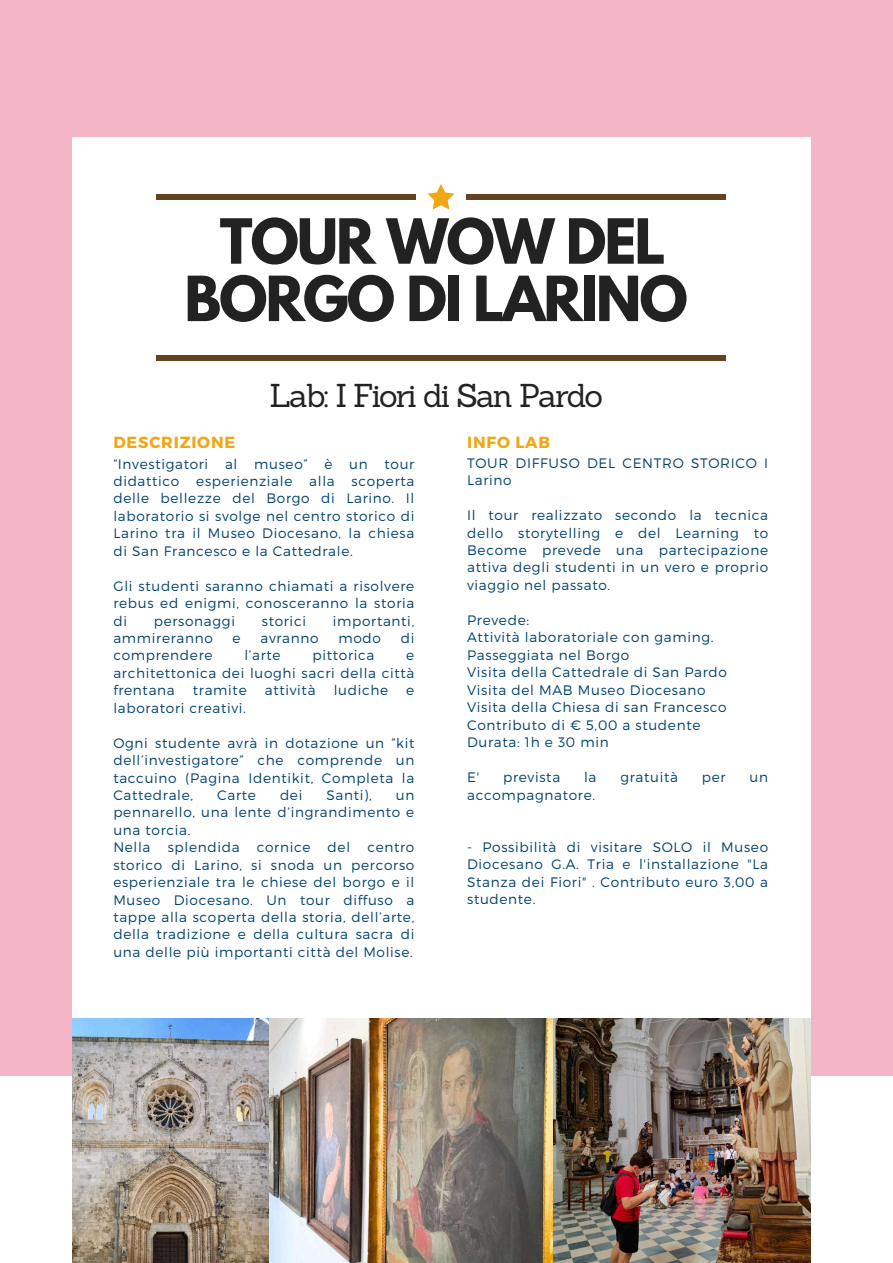
<style>
.page{position:relative;width:893px;height:1263px;background:#fff}
.page>*{position:absolute;margin:0;border:0;box-sizing:border-box;transform-origin:0 0}
.t1{font:700 55.12px/57.4px "League Spartan";letter-spacing:-.035em;color:#222;text-align:center}
.t2{font:32.25px "Sanchez";letter-spacing:-.06em;color:#222}
.t3{font:700 16.12px "Montserrat";letter-spacing:.05em;color:#f0a716}
.t4{font:300 13.73px/17.4px "Montserrat";letter-spacing:.05em;color:#01416d;text-align:justify}
</style>
<div class="page">
<div style="left:0;top:0;width:893px;height:1075px;background:#f4b6c7"></div>
<div style="left:72px;top:138px;width:738px;height:1019px;background:#fff"></div>
<svg style="left:427px;top:184px;width:27px;height:25px"></svg>
<hr style="left:156px;top:195px;width:260px;height:4px;background:#644321">
<hr style="left:466px;top:195px;width:259px;height:4px;background:#644321">
<hr style="left:157px;top:356px;width:569px;height:4px;background:#644321">
<img style="left:268px;top:1018px;width:542px;height:245px">
<img style="left:72px;top:1018px;width:196px;height:245px">
<h1 class="t1" style="left:184px;top:220px;width:505px">TOUR WOW DEL<br>BORGO DI LARINO</h1>
<h2 class="t2" style="left:269px;top:375px;width:335px">Lab: I Fiori di San Pardo</h2>
<p class="t3" style="left:113px;top:432px;width:124px">DESCRIZIONE</p>
<p class="t4" style="left:113px;top:454px;width:302px">“Investigatori al museo” è un tour didattico esperienziale alla scoperta delle bellezze del Borgo di Larino. Il laboratorio si svolge nel centro storico di Larino tra il Museo Diocesano, la chiesa di San Francesco e la Cattedrale.</p>
<p class="t4" style="left:113px;top:576px;width:302px">Gli studenti saranno chiamati a risolvere rebus ed enigmi, conosceranno la storia di</p>
<p class="t4" style="left:154px;top:611px;width:83px">personaggi</p>
<p class="t4" style="left:262px;top:611px;width:46px">storici</p>
<p class="t4" style="left:333px;top:611px;width:83px">importanti,</p>
<p class="t4" style="left:113px;top:629px;width:101px">ammireranno</p>
<p class="t4" style="left:233px;top:629px;width:10px">e</p>
<p class="t4" style="left:260px;top:629px;width:60px">avranno</p>
<p class="t4" style="left:338px;top:629px;width:44px">modo</p>
<p class="t4" style="left:401px;top:629px;width:15px">di</p>
<p class="t4" style="left:113px;top:646px;width:101px">comprendere</p>
<p class="t4" style="left:244px;top:646px;width:38px">l’arte</p>
<p class="t4" style="left:312px;top:646px;width:63px">pittorica</p>
<p class="t4" style="left:113px;top:646px;width:302px;text-indent:293px">e architettonica dei luoghi sacri della città frentana</p>
<p class="t4" style="left:193px;top:681px;width:55px">tramite</p>
<p class="t4" style="left:265px;top:681px;width:52px">attività</p>
<p class="t4" style="left:334px;top:681px;width:56px">ludiche</p>
<p class="t4" style="left:406px;top:681px;width:10px">e</p>
<p class="t4" style="left:113px;top:698px;width:134px">laboratori creativi.</p>
<p class="t4" style="left:113px;top:733px;width:302px">Ogni studente avrà in dotazione un “kit dell’investigatore” che comprende un taccuino (Pagina Identikit, Completa la Cattedrale,</p>
<p class="t4" style="left:217px;top:786px;width:40px">Carte</p>
<p class="t4" style="left:280px;top:786px;width:24px">dei</p>
<p class="t4" style="left:326px;top:786px;width:47px">Santi),</p>
<p class="t4" style="left:113px;top:786px;width:302px;text-align:left;text-indent:282px">un pennarello, una lente d’ingrandimento e una torcia.<br>Nella</p>
<p class="t4" style="left:168px;top:838px;width:73px">splendida</p>
<p class="t4" style="left:257px;top:838px;width:55px">cornice</p>
<p class="t4" style="left:328px;top:838px;width:24px">del</p>
<p class="t4" style="left:113px;top:838px;width:302px;text-indent:254px">centro storico di Larino, si snoda un percorso esperienziale tra le chiese del borgo e il Museo Diocesano. Un tour diffuso a tappe alla scoperta della storia, dell’arte, della tradizione e della cultura sacra di una delle più importanti città del Molise.</p>
<p class="t3" style="left:467px;top:432px;width:84px">INFO LAB</p>
<p class="t4" style="left:467px;top:453px;width:302px">TOUR DIFFUSO DEL CENTRO STORICO I<br>Larino</p>
<p class="t4" style="left:467px;top:506px;width:302px">Il tour realizzato secondo la tecnica dello storytelling e del Learning to Become prevede una partecipazione attiva degli studenti in un vero e proprio viaggio nel passato.</p>
<p class="t4" style="left:467px;top:610px;width:261px;text-align:left">Prevede:<br>Attività laboratoriale con gaming.<br>Passeggiata nel Borgo<br>Visita della Cattedrale di San Pardo<br>Visita del MAB Museo Diocesano<br>Visita della Chiesa di san Francesco<br>Contributo di € 5,00 a studente<br>Durata: 1h e 30 min</p>
<p class="t4" style="left:467px;top:768px;width:14px">E'</p>
<p class="t4" style="left:503px;top:768px;width:59px">prevista</p>
<p class="t4" style="left:584px;top:768px;width:14px">la</p>
<p class="t4" style="left:620px;top:768px;width:59px">gratuità</p>
<p class="t4" style="left:702px;top:768px;width:25px">per</p>
<p class="t4" style="left:749px;top:768px;width:20px">un</p>
<p class="t4" style="left:467px;top:785px;width:129px">accompagnatore.</p>
<p class="t4" style="left:467px;top:838px;width:302px">- Possibilità di visitare SOLO il Museo Diocesano G.A. Tria e l'installazione "La Stanza dei Fiori" . Contributo euro 3,00 a studente.</p>
</div>
